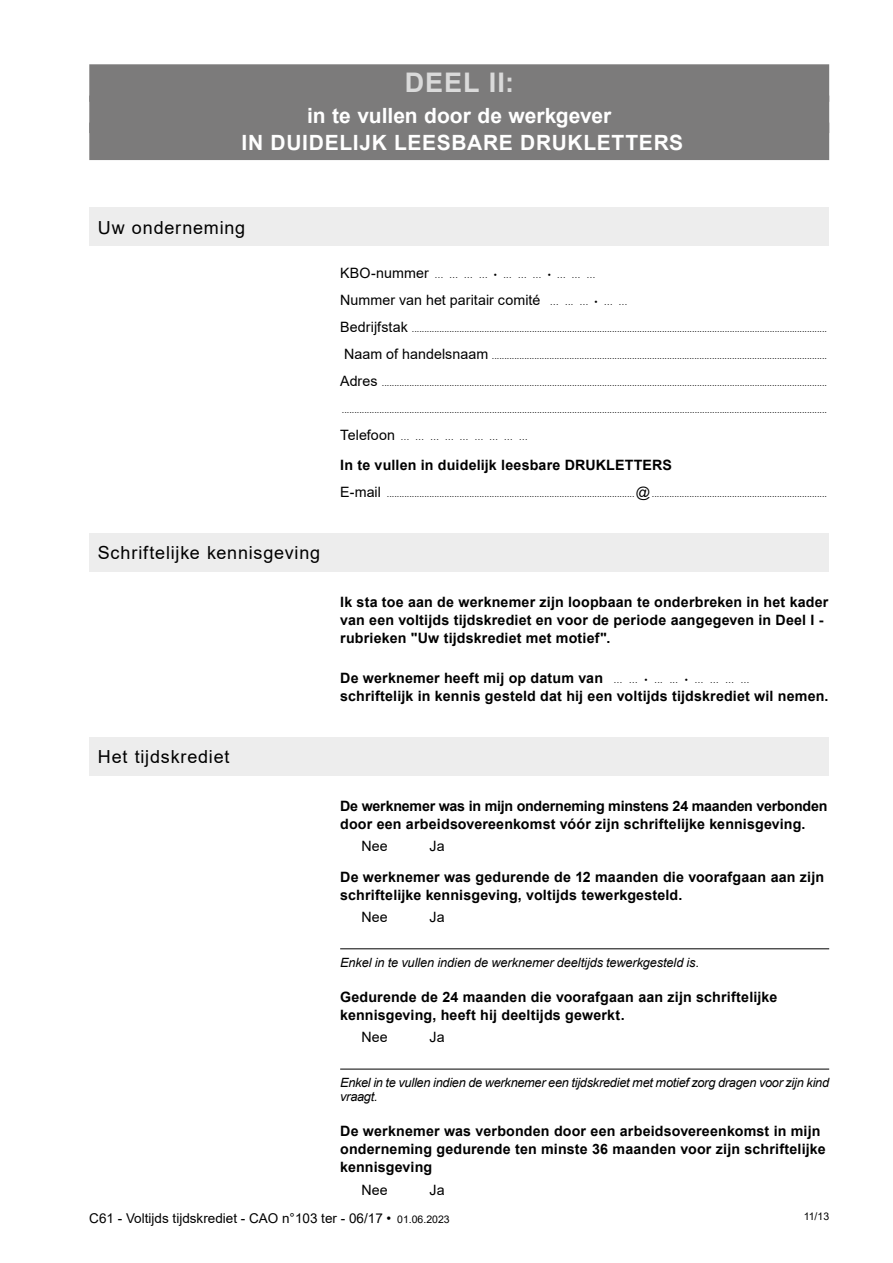
<style>
.page{position:relative;width:893px;height:1263px;background:#fff}
.page>*{position:absolute;margin:0;border:0;box-sizing:border-box;transform-origin:0 0}
.t1{font:700 27px "Arial";letter-spacing:.035em;color:#dadada}
.t2{font:700 21px/27px "Arial";letter-spacing:.025em;color:#fff;text-align:center}
.t3{font:18px "Arial";letter-spacing:.045em;color:#000}
.t4{font:700 14.25px/18px "Arial";letter-spacing:.01em;color:#000}
.t5{font:14.25px "Arial";letter-spacing:.005em;color:#000}
.t6{font:13.5px "Arial";color:#000}
.t7{font:italic 12.75px/14.2px "Arial";letter-spacing:-.015em;color:#000}
.t8{font:10.5px "Arial";color:#000}
.t9{font:9px "Arial";color:#000}
.s1{font-size:14.25px}
.s2{font-size:9px}
.s3{font-weight:400;font-size:9px}
.s4{font-size:10.5px}
</style>
<div class="page">
<div style="left:89px;top:64px;width:740px;height:38px;background:#7c7b7b"></div>
<div style="left:89px;top:96px;width:740px;height:37px;background:#7c7b7b"></div>
<div style="left:89px;top:123px;width:740px;height:37px;background:#7c7b7b"></div>
<div style="left:89px;top:208px;width:740px;height:38px;background:#ededed"></div>
<div style="left:89px;top:533px;width:740px;height:39px;background:#ededed"></div>
<div style="left:89px;top:737px;width:740px;height:38px;background:#ededed"></div>
<hr style="left:340px;top:948px;width:489px;height:1px;background:#000">
<hr style="left:340px;top:1069px;width:489px;height:1px;background:#000">
<h1 class="t1" style="left:405px;top:63px;width:111px">DEEL II:</h1>
<h2 class="t2" style="left:242px;top:103px;width:443px">in te vullen door de werkgever<br>IN DUIDELIJK LEESBARE DRUKLETTERS</h2>
<h3 class="t3" style="left:98px;top:215px;width:149px">Uw onderneming</h3>
<h3 class="t3" style="left:98px;top:541px;width:224px">Schriftelijke kennisgeving</h3>
<h3 class="t3" style="left:98px;top:744px;width:133px">Het tijdskrediet</h3>
<p class="t9" style="left:340px;top:268px;width:256px"><span class="s1">KBO-nummer</span> ... ... ... ... • ... ... ... • ... ... ...</p>
<h3 class="t5" style="left:340px;top:290px;width:289px">Nummer van het paritair comité <span class="s2">... ... ... • ... ...</span></h3>
<p class="t9" style="left:340px;top:322px;width:488px"><span class="s1">Bedrijfstak</span> ......................................................................................................................................................................</p>
<p class="t9" style="left:344px;top:349px;width:484px"><span class="s1">Naam of handelsnaam</span> ......................................................................................................................................</p>
<p class="t9" style="left:340px;top:376px;width:488px"><span class="s1">Adres</span> ..................................................................................................................................................................................</p>
<p class="t9" style="left:342px;top:403px;width:487px">..................................................................................................................................................................................................</p>
<p class="t9" style="left:340px;top:430px;width:189px"><span class="s1">Telefoon</span> ... ... ... ... ... ... ... ... ...</p>
<h3 class="t4" style="left:340px;top:456px;width:333px">In te vullen in duidelijk leesbare DRUKLETTERS</h3>
<p class="t9" style="left:340px;top:488px;width:488px"><span class="s1">E-mail</span> ...................................................................................................<span class="s1">@</span> ......................................................................</p>
<h3 class="t4" style="left:340px;top:593px;width:490px">Ik sta toe aan de werknemer zijn loopbaan te onderbreken in het kader van een voltijds tijdskrediet en voor de periode aangegeven in Deel I - rubrieken "Uw tijdskrediet met motief".</h3>
<h3 class="t4" style="left:340px;top:669px;width:490px">De werknemer heeft mij op datum van <span class="s3">... ... • ... ... • ... ... ... ...<br></span>schriftelijk in kennis gesteld dat hij een voltijds tijdskrediet wil nemen.</h3>
<h3 class="t4" style="left:340px;top:797px;width:489px">De werknemer was in mijn onderneming minstens 24 maanden verbonden door een arbeidsovereenkomst vóór zijn schriftelijke kennisgeving.</h3>
<h3 class="t5" style="left:361px;top:836px;width:28px">Nee</h3>
<h3 class="t5" style="left:429px;top:836px;width:17px">Ja</h3>
<h3 class="t4" style="left:340px;top:868px;width:485px">De werknemer was gedurende de 12 maanden die voorafgaan aan zijn schriftelijke kennisgeving, voltijds tewerkgesteld.</h3>
<h3 class="t5" style="left:361px;top:907px;width:28px">Nee</h3>
<h3 class="t5" style="left:429px;top:907px;width:17px">Ja</h3>
<h3 class="t7" style="left:340px;top:955px;width:361px">Enkel in te vullen indien de werknemer deeltijds tewerkgesteld is.</h3>
<h3 class="t4" style="left:340px;top:988px;width:439px">Gedurende de 24 maanden die voorafgaan aan zijn schriftelijke kennisgeving, heeft hij deeltijds gewerkt.</h3>
<h3 class="t5" style="left:361px;top:1027px;width:28px">Nee</h3>
<h3 class="t5" style="left:429px;top:1027px;width:17px">Ja</h3>
<h3 class="t7" style="left:340px;top:1076px;width:490px">Enkel in te vullen indien de werknemer een tijdskrediet met motief zorg dragen voor zijn kind vraagt.</h3>
<h3 class="t4" style="left:340px;top:1123px;width:487px">De werknemer was verbonden door een arbeidsovereenkomst in mijn onderneming gedurende ten minste 36 maanden voor zijn schriftelijke kennisgeving</h3>
<h3 class="t5" style="left:361px;top:1180px;width:28px">Nee</h3>
<h3 class="t5" style="left:429px;top:1180px;width:17px">Ja</h3>
<h3 class="t6" style="left:89px;top:1208px;width:362px">C61 - Voltijds tijdskrediet - CAO n°103 ter - 06/17 • <span class="s4">01.06.2023</span></h3>
<p class="t8" style="left:804px;top:1209px;width:27px">11/13</p>
</div>
